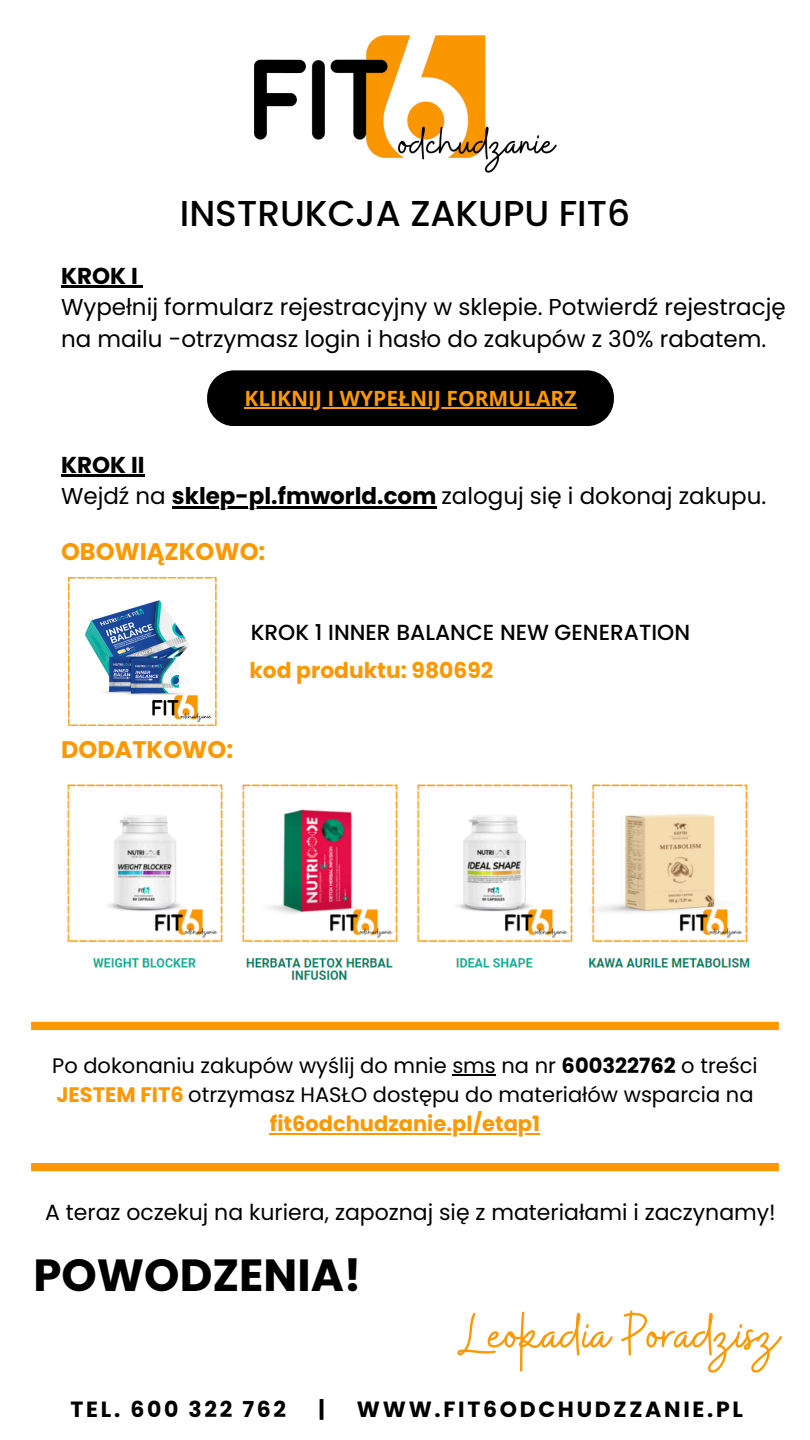
<style>
.page{position:relative;width:810px;height:1440px;background:#fff}
.page>*{position:absolute;margin:0;border:0;box-sizing:border-box;transform-origin:0 0}
.t1{font:59.3px "Buffalo";color:#fc9801}
.t2{font:700 45px "Poppins";color:#000}
.t3{font:500 36px "Poppins";color:#000}
.t4{font:700 24px "Poppins";color:#fc9801}
.t5{font:23px/31.5px "Poppins";color:#000}
.t6{font:700 23px "Poppins";color:#000}
.t7{font:22px "Poppins";color:#000}
.t8{font:700 22px "Poppins";letter-spacing:.125em;color:#000}
.t9{font:500 21.8px "Poppins";color:#000}
.t10{font:700 21.8px "Poppins";color:#fc9801}
.t11{font:21px/29.2px "Poppins";color:#000}
.t12{font:700 21px "Open Sans";color:#fc9801}
.t13{font:700 21px "Poppins";color:#fc9801}
.s1{font-weight:700}
.s2{font-weight:700;color:#fc9801}
</style>
<div class="page">
<img style="left:254px;top:35px;width:303px;height:138px">
<hr style="left:61px;top:285px;width:77px;height:3px;background:#000">
<svg style="left:138px;top:285px;width:5px;height:3px"></svg>
<hr style="left:61px;top:474px;width:84px;height:3px;background:#000">
<hr style="left:172px;top:506px;width:265px;height:2px;background:#000">
<div style="left:207px;top:370px;width:407px;height:56px;background:#000"></div>
<hr style="left:244px;top:407px;width:333px;height:2px;background:#fc9801">
<img style="left:68px;top:577px;width:149px;height:149px">
<img style="left:67px;top:784px;width:683px;height:196px">
<div style="left:31px;top:1022px;width:748px;height:8px;background:#fc9801"></div>
<hr style="left:452px;top:1074px;width:44px;height:2px;background:#000">
<hr style="left:270px;top:1133px;width:270px;height:1px;background:#fc9801">
<div style="left:31px;top:1163px;width:748px;height:8px;background:#fc9801"></div>
<h4 class="t3" style="left:180px;top:188px;width:452px">INSTRUKCJA ZAKUPU FIT6</h4>
<h3 class="t6" style="left:61px;top:260px;width:78px">KROK I</h3>
<h6 class="t5" style="left:61px;top:292px;width:726px">Wypełnij formularz rejestracyjny w sklepie. Potwierdź rejestrację na mailu -otrzymasz login i hasło do zakupów z 30% rabatem.</h6>
<p class="t12" style="left:244px;top:383px;width:334px">KLIKNIJ I WYPEŁNIJ FORMULARZ</p>
<p class="t5" style="left:61px;top:449px;width:707px"><span class="s1">KROK II<br></span>Wejdź na <span class="s1">sklep-pl.fmworld.com</span> zaloguj się i dokonaj zakupu.</p>
<h5 class="t4" style="left:61px;top:535px;width:206px">OBOWIĄZKOWO:</h5>
<h4 class="t9" style="left:251px;top:617px;width:441px">KROK 1 INNER BALANCE NEW GENERATION</h4>
<p class="t10" style="left:249px;top:655px;width:245px">kod produktu: 980692</p>
<p class="t4" style="left:61px;top:733px;width:174px">DODATKOWO:</p>
<h6 class="t11" style="left:52px;top:1051px;width:707px">Po dokonaniu zakupów wyślij do mnie sms na nr <span class="s1">600322762</span> o treści<br><span class="s2">JESTEM FIT6</span> otrzymasz HASŁO dostępu do materiałów wsparcia na</h6>
<h2 class="t13" style="left:270px;top:1109px;width:272px">fit6odchudzanie.pl/etap1</h2>
<h1 class="t7" style="left:45px;top:1197px;width:732px">A teraz oczekuj na kuriera, zapoznaj się z materiałami i zaczynamy!</h1>
<h4 class="t2" style="left:33px;top:1244px;width:330px">POWODZENIA!</h4>
<h1 class="t1" style="left:459px;top:1296px;width:321px">Leokadia Poradzisz</h1>
<p class="t8" style="left:71px;top:1394px;width:217px">TEL. 600 322 762</p>
<p class="t8" style="left:318px;top:1394px;width:8px">|</p>
<p class="t8" style="left:357px;top:1394px;width:388px">WWW.FIT6ODCHUDZZANIE.PL</p>
</div>
